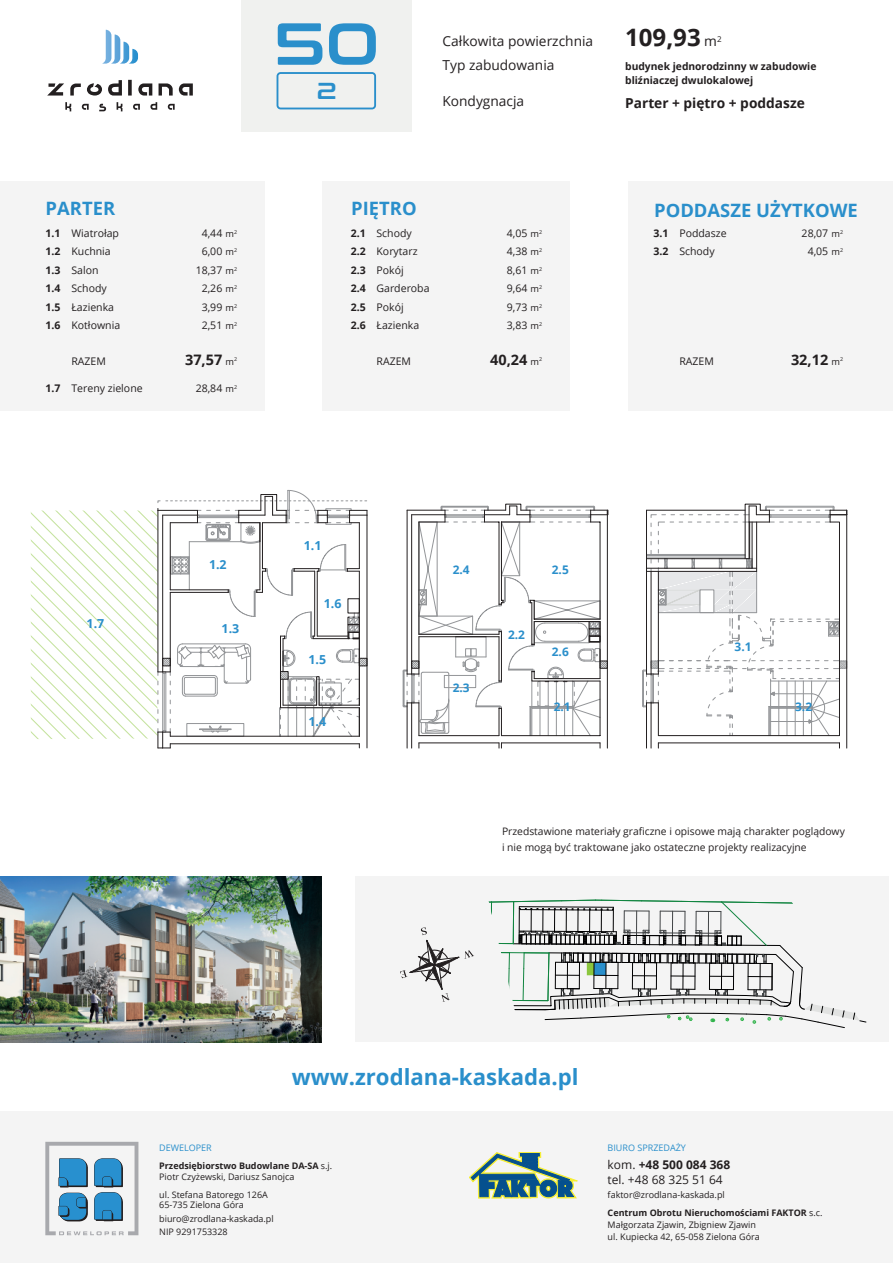
<style>
.page{position:relative;width:893px;height:1263px;background:#fff}
.page>*{position:absolute;margin:0;border:0;box-sizing:border-box;transform-origin:0 0}
.t1{font:59.25px "Conthrax Sb";color:#2a8fcb}
.t2{font:700 24px "Open Sans";color:#231f20}
.t3{font:22.95px "Conthrax Sb";color:#2a8fcb}
.t4{font:700 22.2px "Open Sans";color:#2a8fcb}
.t5{font:700 18.45px "Open Sans";color:#2a8fcb}
.t6{font:700 14.4px "Open Sans";color:#231f20}
.t7{font:13.8px/24px "Open Sans";color:#231f20}
.t8{font:700 13.8px "Open Sans";color:#231f20}
.t9{font:700 12.45px "Open Sans";color:#2a8fcb}
.t10{font:12px/15px "Open Sans";color:#231f20}
.t11{font:700 11.85px "Open Sans";color:#2a8fcb}
.t12{font:10.5px/18.5px "Open Sans";color:#231f20}
.t13{font:700 10.5px/18.5px "Open Sans";color:#231f20;text-align:justify}
.t14{font:10.35px/15.5px "Open Sans";color:#231f20}
.t15{font:700 10.35px/13.8px "Open Sans";color:#231f20}
.t16{font:9.15px/18.5px "Open Sans";color:#231f20;text-align:justify}
.t17{font:9px/13.5px "Open Sans";color:#231f20}
.t18{font:700 9px/18px "Open Sans";color:#231f20}
.t19{font:9px "Open Sans";color:#2a8fcb}
.s1{font-weight:400;font-size:13.8px}
.s2{font-weight:400;font-size:9.15px}
.s3{font-weight:700}
.s4{font-weight:400;color:#2a8fcb}
.s5{font-weight:400}
</style>
<div class="page">
<div style="left:356px;top:876px;width:533px;height:166px;background:#f4f4f4"></div>
<div style="left:0;top:1112px;width:893px;height:151px;background:#f4f4f4"></div>
<div style="left:242px;top:0;width:170px;height:131px;background:#f0f1ef"></div>
<svg style="left:65px;top:102px;width:6px;height:9px"></svg>
<svg style="left:82px;top:104px;width:7px;height:6px"></svg>
<svg style="left:99px;top:104px;width:7px;height:7px"></svg>
<svg style="left:117px;top:102px;width:5px;height:9px"></svg>
<svg style="left:133px;top:104px;width:7px;height:6px"></svg>
<svg style="left:150px;top:102px;width:7px;height:8px"></svg>
<svg style="left:168px;top:104px;width:7px;height:6px"></svg>
<svg style="left:102px;top:30px;width:36px;height:34px"></svg>
<svg style="left:47px;top:80px;width:146px;height:16px"></svg>
<svg style="left:488px;top:900px;width:378px;height:128px"></svg>
<img style="left:0;top:877px;width:321px;height:165px">
<svg style="left:45px;top:1142px;width:93px;height:93px"></svg>
<svg style="left:400px;top:927px;width:74px;height:75px"></svg>
<svg style="left:469px;top:1152px;width:109px;height:46px"></svg>
<svg style="left:277px;top:72px;width:99px;height:37px"></svg>
<hr style="left:411px;top:703px;width:1px;height:45px;background:#231f20">
<hr style="left:501px;top:743px;width:99px;height:1px;background:#231f20">
<hr style="left:419px;top:743px;width:80px;height:1px;background:#231f20">
<hr style="left:607px;top:515px;width:1px;height:233px;background:#231f20">
<hr style="left:407px;top:703px;width:1px;height:45px;background:#231f20">
<svg style="left:499px;top:743px;width:3px;height:5px"></svg>
<div style="left:505px;top:504px;width:16px;height:6px;border:1px solid #231f20"></div>
<svg style="left:403px;top:505px;width:206px;height:231px"></svg>
<div style="left:411px;top:661px;width:8px;height:7px;border:1px solid #231f20"></div>
<div style="left:600px;top:661px;width:8px;height:7px;border:1px solid #231f20"></div>
<svg style="left:31px;top:490px;width:337px;height:259px"></svg>
<div style="left:162px;top:658px;width:9px;height:8px;border:1px solid #231f20"></div>
<div style="left:359px;top:658px;width:8px;height:8px;border:1px solid #231f20"></div>
<div style="left:0;top:181px;width:265px;height:230px;background:#f4f4f4"></div>
<div style="left:323px;top:181px;width:247px;height:230px;background:#f4f4f4"></div>
<hr style="left:646px;top:703px;width:1px;height:45px;background:#231f20">
<hr style="left:651px;top:703px;width:1px;height:45px;background:#231f20">
<hr style="left:846px;top:515px;width:1px;height:233px;background:#231f20">
<hr style="left:658px;top:743px;width:181px;height:1px;background:#231f20">
<svg style="left:642px;top:504px;width:205px;height:232px"></svg>
<div style="left:628px;top:181px;width:265px;height:230px;background:#f4f4f4"></div>
<h1 class="t1" style="left:274px;top:-1px;width:106px">50</h1>
<h3 class="t3" style="left:317px;top:73px;width:21px">2</h3>
<h3 class="t7" style="left:442px;top:29px;width:152px">Całkowita powierzchnia<br>Typ zabudowania</h3>
<h3 class="t7" style="left:442px;top:89px;width:83px">Kondygnacja</h3>
<h2 class="t2" style="left:625px;top:21px;width:98px">109,93 <span class="s1">m</span><sup>2</sup></h2>
<p class="t15" style="left:625px;top:59px;width:193px">budynek jednorodzinny w zabudowie bliźniaczej dwulokalowej</p>
<h3 class="t8" style="left:625px;top:93px;width:181px">Parter + piętro + poddasze</h3>
<h3 class="t5" style="left:46px;top:196px;width:71px">PARTER</h3>
<h3 class="t5" style="left:351px;top:196px;width:67px">PIĘTRO</h3>
<h3 class="t5" style="left:654px;top:197px;width:205px">PODDASZE UŻYTKOWE</h3>
<p class="t13" style="left:46px;top:224px;width:17px">1.1<br>1.2<br>1.3<br>1.4<br>1.5<br>1.6</p>
<p class="t12" style="left:71px;top:224px;width:50px">Wiatrołap<br>Kuchnia<br>Salon<br>Schody<br>Łazienka<br>Kotłownia</p>
<p class="t12" style="left:196px;top:224px;width:28px;text-align:center">4,44<br>6,00<br>18,37<br>2,26<br>3,99<br>2,51</p>
<p class="t16" style="left:226px;top:224px;width:13px">m<sup>2 </sup>m<sup>2 </sup>m<sup>2 </sup>m<sup>2 </sup>m<sup>2 </sup>m<sup>2</sup></p>
<h3 class="t6" style="left:185px;top:349px;width:39px">37,57</h3>
<p class="t12" style="left:71px;top:351px;width:36px">RAZEM</p>
<p class="t16" style="left:226px;top:352px;width:13px">m<sup>2</sup></p>
<p class="t13" style="left:351px;top:224px;width:17px">2.1<br>2.2<br>2.3<br>2.4<br>2.5<br>2.6</p>
<p class="t12" style="left:376px;top:224px;width:55px">Schody<br>Korytarz<br>Pokój<br>Garderoba<br>Pokój<br>Łazienka</p>
<p class="t12" style="left:507px;top:224px;width:22px;text-align:justify">4,05<br>4,38<br>8,61<br>9,64<br>9,73<br>3,83</p>
<p class="t16" style="left:531px;top:224px;width:13px">m<sup>2 </sup>m<sup>2 </sup>m<sup>2 </sup>m<sup>2 </sup>m<sup>2 </sup>m<sup>2</sup></p>
<p class="t12" style="left:376px;top:351px;width:36px">RAZEM</p>
<h3 class="t6" style="left:490px;top:349px;width:54px">40,24 <span class="s2">m</span><sup>2</sup></h3>
<p class="t13" style="left:653px;top:224px;width:17px">3.1<br>3.2</p>
<p class="t12" style="left:679px;top:224px;width:49px">Poddasze<br>Schody</p>
<p class="t12" style="left:802px;top:224px;width:28px;text-align:center">28,07<br>4,05</p>
<p class="t16" style="left:831px;top:224px;width:13px">m<sup>2 </sup>m<sup>2</sup></p>
<p class="t12" style="left:679px;top:351px;width:36px">RAZEM</p>
<h3 class="t6" style="left:791px;top:349px;width:54px">32,12 <span class="s2">m</span><sup>2</sup></h3>
<p class="t12" style="left:46px;top:379px;width:99px"><span class="s3">1.7</span> Tereny zielone</p>
<p class="t12" style="left:196px;top:379px;width:28px">28,84</p>
<p class="t16" style="left:226px;top:379px;width:13px">m<sup>2</sup></p>
<p class="t9" style="left:87px;top:615px;width:19px">1.7</p>
<p class="t9" style="left:209px;top:555px;width:19px">1.2</p>
<p class="t9" style="left:222px;top:619px;width:19px">1.3</p>
<p class="t9" style="left:304px;top:537px;width:19px">1.1</p>
<p class="t9" style="left:324px;top:595px;width:19px">1.6</p>
<p class="t9" style="left:308px;top:651px;width:19px">1.5</p>
<p class="t9" style="left:308px;top:713px;width:19px">1.4</p>
<p class="t11" style="left:453px;top:562px;width:18px">2.4</p>
<p class="t11" style="left:552px;top:562px;width:18px">2.5</p>
<p class="t11" style="left:453px;top:680px;width:18px">2.3</p>
<p class="t11" style="left:508px;top:626px;width:18px">2.2</p>
<p class="t11" style="left:552px;top:644px;width:18px">2.6</p>
<p class="t11" style="left:554px;top:698px;width:18px">2.1</p>
<p class="t11" style="left:735px;top:639px;width:18px">3.1</p>
<p class="t11" style="left:795px;top:699px;width:18px">3.2</p>
<p class="t14" style="left:502px;top:823px;width:344px">Przedstawione materiały graficzne i opisowe mają charakter poglądowy i nie mogą być traktowane jako ostateczne projekty realizacyjne</p>
<h3 class="t4" style="left:292px;top:1061px;width:288px">www.zrodlana-kaskada.pl</h3>
<p class="t18" style="left:159px;top:1138px;width:175px"><span class="s4">DEWELOPER<br></span>Przedsiębiorstwo Budowlane DA-SA <span class="s5">s.j.</span></p>
<p class="t17" style="left:159px;top:1167px;width:137px;line-height:18px">Piotr Czyżewski, Dariusz Sanojca ul. Stefana Batorego 126A</p>
<p class="t17" style="left:159px;top:1198px;width:116px">65-735 Zielona Góra biuro@zrodlana-kaskada.pl<br>NIP 9291753328</p>
<p class="t19" style="left:608px;top:1141px;width:80px">BIURO SPRZEDAŻY</p>
<p class="t10" style="left:608px;top:1157px;width:124px">kom. <span class="s3">+48 500 084 368 </span>tel. +48 68 325 51 64</p>
<p class="t18" style="left:608px;top:1185px;width:216px"><span class="s5">faktor@zrodlana-kaskada.pl<br></span>Centrum Obrotu Nieruchomościami FAKTOR <span class="s5">s.c.</span></p>
<p class="t17" style="left:608px;top:1218px;width:154px;line-height:12px">Małgorzata Zjawin, Zbigniew Zjawin ul. Kupiecka 42, 65-058 Zielona Góra</p>
</div>
